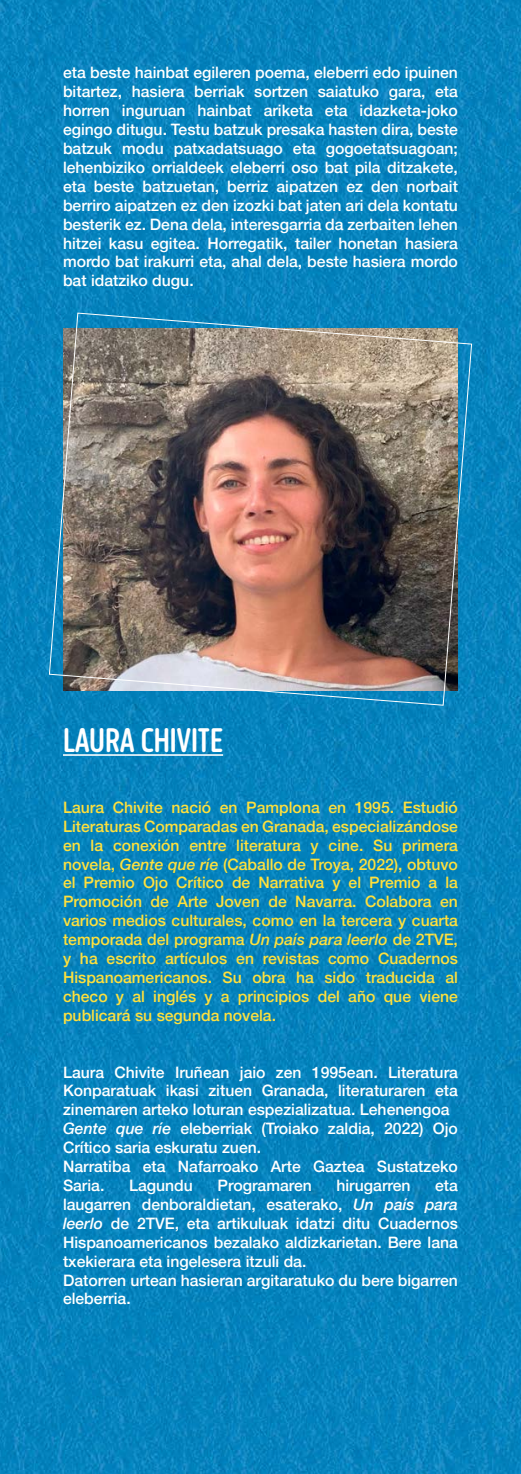
<style>
.page{position:relative;width:521px;height:1474px;background:#fff}
.page>*{position:absolute;margin:0;border:0;box-sizing:border-box;transform-origin:0 0}
.t1{font:700 31.5px "October Compressed DL";color:#fff}
.t2{font:500 15.75px/18.9px "Helvetica Neue";color:#fff}
.t3{font:500 15.75px/18.9px "Helvetica Neue";color:#ffe03c;text-align:justify}
.s1{font-style:italic}
</style>
<div class="page">
<img style="left:0;top:0;width:521px;height:1473px">
<hr style="left:63px;top:754px;width:160px;height:1px;background:#fff">
<img style="left:48px;top:312px;width:424px;height:394px">
<p class="t2" style="left:63px;top:62px;width:396px;text-align:justify">eta beste hainbat egileren poema, eleberri edo ipuinen bitartez, hasiera berriak sortzen saiatuko gara, eta horren inguruan hainbat ariketa eta idazketa-joko egingo ditugu. Testu batzuk presaka hasten dira, beste batzuk modu patxadatsuago eta gogoetatsuagoan; lehenbiziko orrialdeek eleberri oso bat pila ditzakete, eta beste batzuetan, berriz aipatzen ez den norbait berriro aipatzen ez den izozki bat jaten ari dela kontatu besterik ez. Dena dela, interesgarria da zerbaiten lehen hitzei kasu egitea. Horregatik, tailer honetan hasiera mordo bat irakurri eta, ahal dela, beste hasiera mordo bat idatziko dugu.</p>
<h1 class="t1" style="left:63px;top:720px;width:162px">LAURA CHIVITE</h1>
<p class="t3" style="left:63px;top:796px;width:396px">Laura Chivite nació en Pamplona en 1995. Estudió Literaturas Comparadas en Granada, especializándose en la conexión entre literatura y cine. Su primera novela, <span class="s1">Gente que ríe</span> (Caballo de Troya, 2022), obtuvo el Premio Ojo Crítico de Narrativa y el Premio a la Promoción de Arte Joven de Navarra. Colabora en varios medios culturales, como en la tercera y cuarta temporada del programa <span class="s1">Un país para leerlo</span> de 2TVE, y ha escrito artículos en revistas como Cuadernos Hispanoamericanos. Su obra ha sido traducida al checo y al inglés y a principios del año que viene publicará su segunda novela.</p>
<p class="t2" style="left:63px;top:1061px;width:396px">Laura Chivite Iruñean jaio zen 1995ean. Literatura Konparatuak ikasi zituen Granada, literaturaren eta zinemaren arteko loturan espezializatua. Lehenengoa <span class="s1">Gente que ríe</span> eleberriak (Troiako zaldia, 2022) Ojo Crítico saria eskuratu zuen.<br>Narratiba eta Nafarroako Arte Gaztea Sustatzeko Saria.</p>
<p class="t2" style="left:129px;top:1174px;width:65px">Lagundu</p>
<p class="t2" style="left:218px;top:1174px;width:96px">Programaren</p>
<p class="t2" style="left:336px;top:1174px;width:76px">hirugarren</p>
<p class="t2" style="left:63px;top:1174px;width:396px;text-indent:372px">eta laugarren denboraldietan, esaterako, <span class="s1">Un país para leerlo</span> de 2TVE, eta artikuluak idatzi ditu Cuadernos Hispanoamericanos bezalako aldizkarietan. Bere lana txekierara eta ingelesera itzuli da.<br>Datorren urtean hasieran argitaratuko du bere bigarren eleberria.</p>
</div>
